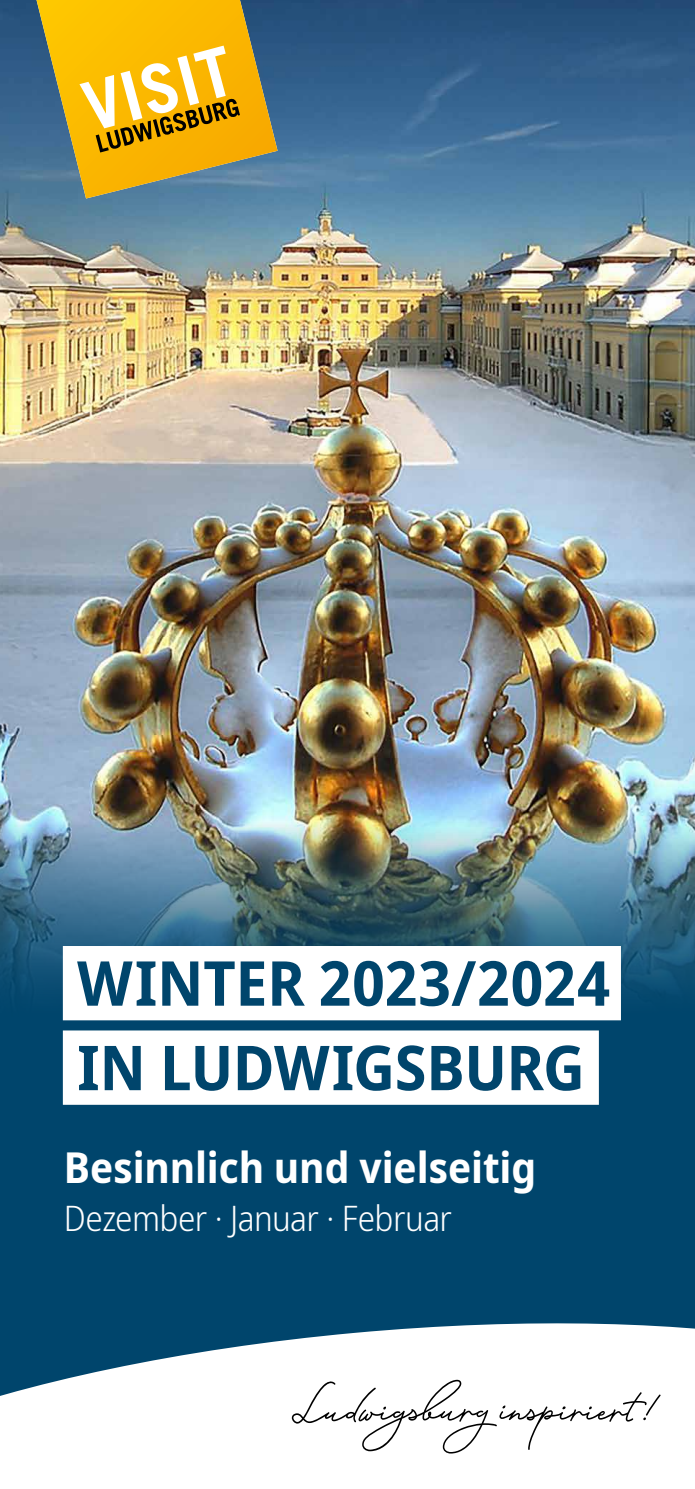
<style>
.page{position:relative;width:695px;height:1489px;background:#fff}
.page>*{position:absolute;margin:0;border:0;box-sizing:border-box;transform-origin:0 0}
.t1{font:700 semi-condensed 62px/84.5px "Noto Sans";letter-spacing:-.005em;color:#00456c}
.t2{font:700 semi-condensed 42.5px "Noto Sans";color:#fff}
.t3{font:300 semi-condensed 35px "Noto Sans";letter-spacing:-.015em;color:#fff}
</style>
<div class="page">
<img style="left:0;top:0;width:694px;height:705px">
<img style="left:0;top:705px;width:694px;height:595px">
<svg style="left:0;top:1300px;width:694px;height:154px"></svg>
<svg style="left:292px;top:1379px;width:368px;height:74px"></svg>
<svg style="left:37px;top:0;width:240px;height:198px;background:#b39c3a"></svg>
<svg style="left:79px;top:46px;width:161px;height:106px"></svg>
<div style="left:63px;top:945px;width:558px;height:75px;background:#fff"></div>
<div style="left:63px;top:1030px;width:535px;height:74px;background:#fff"></div>
<p class="t1" style="left:77px;top:942px;width:535px">WINTER 2023/2024<br>IN LUDWIGSBURG</p>
<p class="t2" style="left:64px;top:1137px;width:474px">Besinnlich und vielseitig</p>
<p class="t3" style="left:64px;top:1193px;width:389px">Dezember · Januar · Februar</p>
</div>
